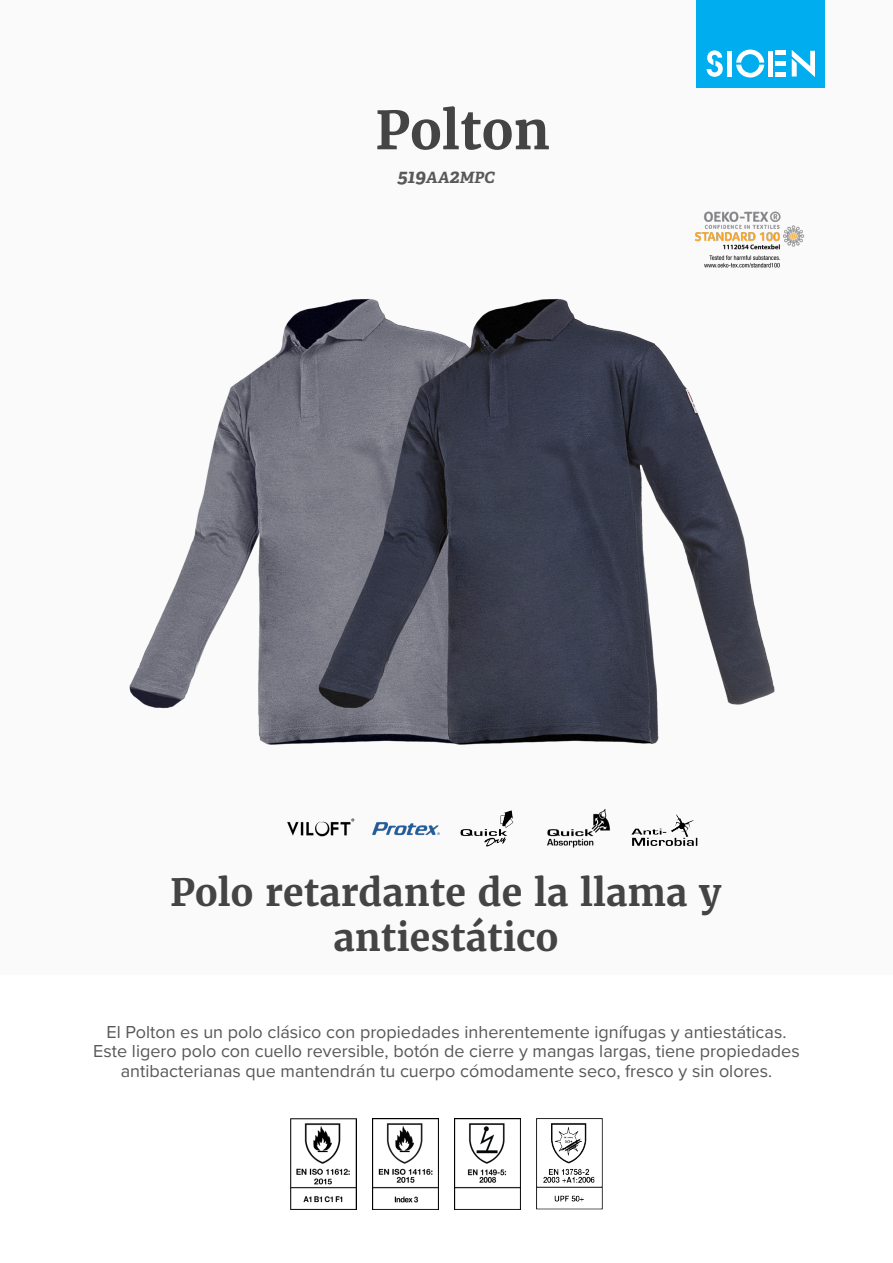
<style>
.page{position:relative;width:893px;height:1263px;background:#fff}
.page>*{position:absolute;margin:0;border:0;box-sizing:border-box;transform-origin:0 0}
.product_name{font:700 52.5px "Merriweather";color:#444}
.product_h2{font:700 37.5px/45px "Merriweather";color:#444;text-align:center}
.product_description{font:18px/19.5px "Proxima Nova";color:#57585a;text-align:center}
.product_ref{font:italic 700 15.6px "Adelle";color:#57585a}
.s1{font-size:19.5px}
</style>
<div class="page">
<div style="left:0;top:0;width:893px;height:974px;background:#fafafa"></div>
<div style="left:697px;top:0;width:128px;height:88px;background:#00aeef"></div>
<svg style="left:707px;top:50px;width:16px;height:27px"></svg>
<svg style="left:736px;top:50px;width:28px;height:28px"></svg>
<div style="left:727px;top:51px;width:5px;height:26px;background:#fff"></div>
<div style="left:768px;top:51px;width:5px;height:26px;background:#fff"></div>
<div style="left:775px;top:72px;width:11px;height:5px;background:#fff"></div>
<div style="left:775px;top:61px;width:11px;height:5px;background:#fff"></div>
<hr style="left:775px;top:51px;width:11px;height:4px;background:#fff">
<svg style="left:792px;top:50px;width:23px;height:27px"></svg>
<img style="left:783px;top:225px;width:21px;height:22px">
<img style="left:290px;top:1118px;width:67px;height:92px">
<img style="left:372px;top:1118px;width:66px;height:92px">
<img style="left:454px;top:1118px;width:67px;height:92px">
<img style="left:536px;top:1118px;width:67px;height:92px">
<img style="left:129px;top:312px;width:169px;height:524px">
<img style="left:298px;top:211px;width:483px;height:637px">
<p class="product_name" style="left:375px;top:97px;width:176px">Polton</p>
<p class="product_ref" style="left:397px;top:168px;width:99px"><span class="s1">519</span>AA<span class="s1">2</span>MPC</p>
<p class="product_h2" style="left:170px;top:869px;width:553px">Polo retardante de la llama y antiestático</p>
<p class="product_description" style="left:93px;top:1021px;width:708px">El Polton es un polo clásico con propiedades inherentemente ignífugas y antiestáticas.<br>Este ligero polo con cuello reversible, botón de cierre y mangas largas, tiene propiedades antibacterianas que mantendrán tu cuerpo cómodamente seco, fresco y sin olores.</p>
</div>
